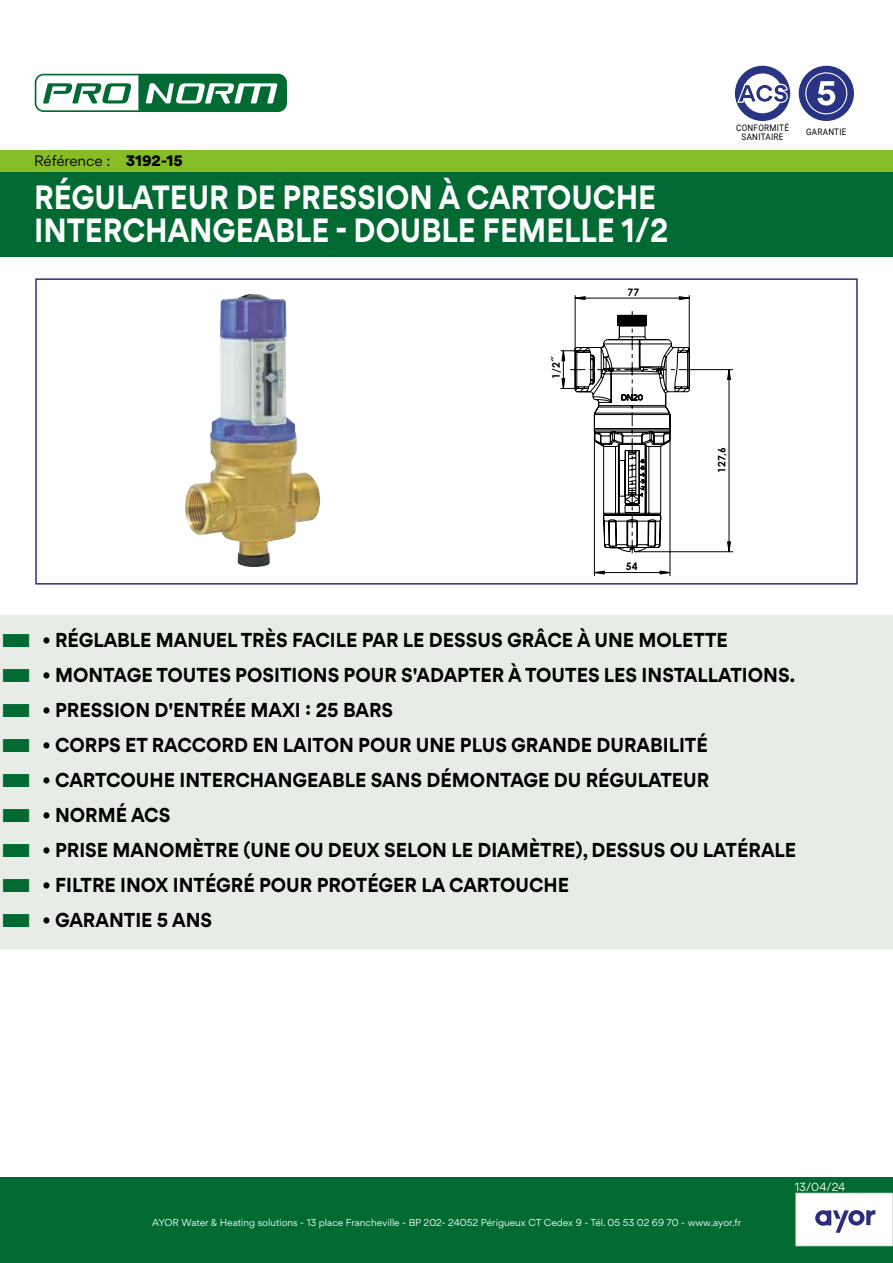
<style>
.page{position:relative;width:893px;height:1263px;background:#fff}
.page>*{position:absolute;margin:0;border:0;box-sizing:border-box;transform-origin:0 0}
.t1{font:700 30px/33px "Gordita";color:#fff;scale:.9 1}
.t2{font:700 18px "Gordita";color:#000;scale:.95 1}
.t3{font:13.5px "Gordita";letter-spacing:-.005em;color:#000}
.t4{font:10.5px "Gordita";color:#fff}
.t5{font:700 10.35px "Century Gothic";color:#000}
.t6{font:9px "Gordita";color:#fff}
.t7{font:9px/9px "Roboto";letter-spacing:.035em;color:#000;text-align:center;scale:.9 1}
.s1{font-weight:900}
</style>
<div class="page">
<svg style="left:560px;top:295px;width:173px;height:281px"></svg>
<svg style="left:727px;top:541px;width:4px;height:12px"></svg>
<svg style="left:659px;top:570px;width:12px;height:5px"></svg>
<svg style="left:593px;top:570px;width:12px;height:5px"></svg>
<svg style="left:678px;top:296px;width:12px;height:4px"></svg>
<svg style="left:574px;top:296px;width:12px;height:4px"></svg>
<svg style="left:561px;top:350px;width:5px;height:12px"></svg>
<svg style="left:561px;top:369px;width:172px;height:20px"></svg>
<div style="left:0;top:1178px;width:893px;height:85px;background:#006a32"></div>
<div style="left:796px;top:1193px;width:97px;height:53px;background:#fff"></div>
<div style="left:795px;top:1193px;width:98px;height:53px;border:1px solid #dadada"></div>
<img style="left:185px;top:294px;width:136px;height:273px">
<div style="left:0;top:171px;width:893px;height:85px;background:#006a32"></div>
<div style="left:35px;top:278px;width:823px;height:307px;border:2px solid #2d2d7e"></div>
<div style="left:0;top:615px;width:893px;height:54px;background:#e7ede6"></div>
<div style="left:0;top:650px;width:893px;height:54px;background:#e7ede6"></div>
<div style="left:0;top:685px;width:893px;height:54px;background:#e7ede6"></div>
<div style="left:0;top:720px;width:893px;height:54px;background:#e7ede6"></div>
<div style="left:0;top:755px;width:893px;height:54px;background:#e7ede6"></div>
<div style="left:0;top:790px;width:893px;height:54px;background:#e7ede6"></div>
<div style="left:0;top:825px;width:893px;height:54px;background:#e7ede6"></div>
<div style="left:0;top:860px;width:893px;height:54px;background:#e7ede6"></div>
<div style="left:0;top:895px;width:893px;height:54px;background:#e7ede6"></div>
<svg style="left:815px;top:1210px;width:60px;height:23px"></svg>
<div style="left:0;top:150px;width:893px;height:21px;background:#86bc25"></div>
<div style="left:735px;top:66px;width:55px;height:55px;background:#293584;border-radius:50%"></div>
<div style="left:743px;top:73px;width:39px;height:40px;background:#fff;border-radius:50%"></div>
<svg style="left:737px;top:84px;width:51px;height:19px"></svg>
<div style="left:799px;top:66px;width:55px;height:55px;background:#293384;border-radius:50%"></div>
<svg style="left:805px;top:72px;width:42px;height:42px"></svg>
<svg style="left:34px;top:73px;width:253px;height:39px"></svg>
<p class="t3" style="left:34px;top:151px;width:150px">Référence : <span class="s1">3192-15</span></p>
<h1 class="t1" style="left:34px;top:181px;width:706px">RÉGULATEUR DE PRESSION À CARTOUCHE<br>INTERCHANGEABLE - DOUBLE FEMELLE 1/2</h1>
<p class="t5" style="left:548px;top:379px;width:25px;rotate:-90deg">1/2˝</p>
<p class="t5" style="left:628px;top:284px;width:13px">77</p>
<p class="t5" style="left:626px;top:559px;width:13px">54</p>
<p class="t7" style="left:736px;top:122px;width:60px">CONFORMITÉ<br>SANITAIRE</p>
<p class="t7" style="left:806px;top:127px;width:46px">GARANTIE</p>
<p class="t5" style="left:714px;top:473px;width:28px;rotate:-90deg">127,6</p>
<p class="t2" style="left:43px;top:625px;width:723px">• RÉGLABLE MANUEL TRÈS FACILE PAR LE DESSUS GRÂCE À UNE MOLETTE</p>
<p class="t2" style="left:43px;top:660px;width:794px">• MONTAGE TOUTES POSITIONS POUR S'ADAPTER À TOUTES LES INSTALLATIONS.</p>
<p class="t2" style="left:43px;top:695px;width:371px">• PRESSION D'ENTRÉE MAXI : 25 BARS</p>
<p class="t2" style="left:43px;top:730px;width:702px">• CORPS ET RACCORD EN LAITON POUR UNE PLUS GRANDE DURABILITÉ</p>
<p class="t2" style="left:43px;top:765px;width:703px">• CARTCOUHE INTERCHANGEABLE SANS DÉMONTAGE DU RÉGULATEUR</p>
<p class="t2" style="left:43px;top:800px;width:136px">• NORMÉ ACS</p>
<p class="t2" style="left:43px;top:835px;width:795px">• PRISE MANOMÈTRE (UNE OU DEUX SELON LE DIAMÈTRE), DESSUS OU LATÉRALE</p>
<p class="t2" style="left:43px;top:871px;width:556px">• FILTRE INOX INTÉGRÉ POUR PROTÉGER LA CARTOUCHE</p>
<p class="t2" style="left:43px;top:906px;width:180px">• GARANTIE 5 ANS</p>
<p class="t6" style="left:152px;top:1216px;width:590px">AYOR Water &amp; Heating solutions - 13 place Francheville - BP 202- 24052 Périgueux CT Cedex 9 - Tél. 05 53 02 69 70 - www.ayor.fr</p>
<p class="t4" style="left:795px;top:1179px;width:52px">13/04/24</p>
</div>
